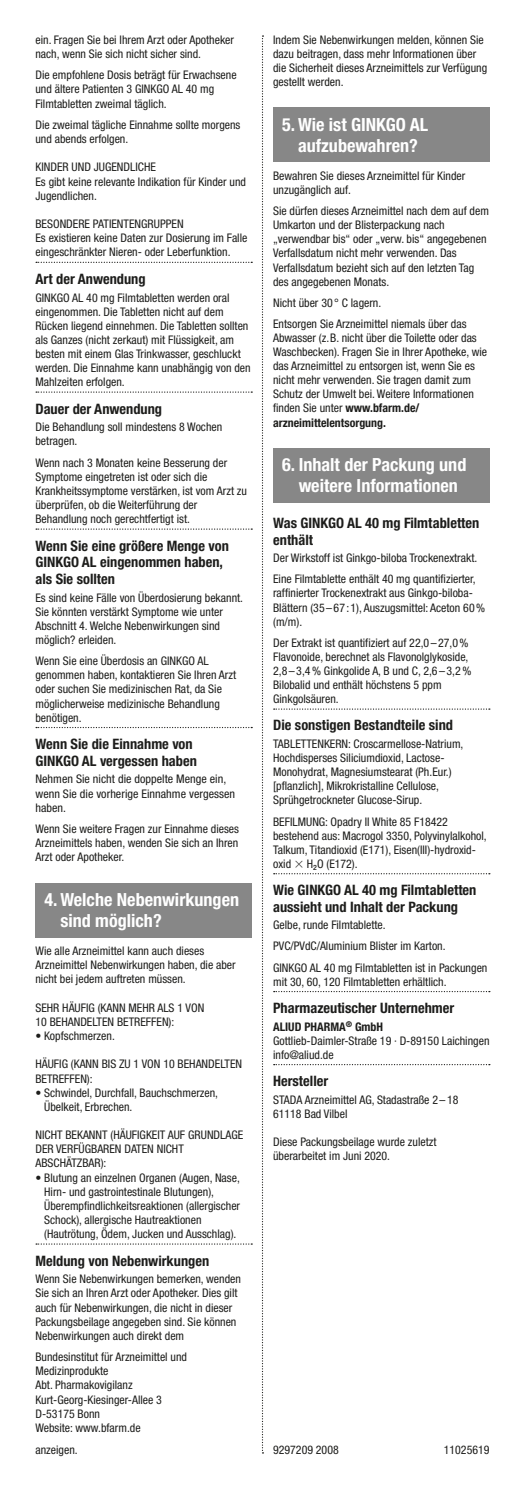
<style>
.page{position:relative;width:525px;height:1489px;background:#fff}
.page>*{position:absolute;margin:0;border:0;box-sizing:border-box;transform-origin:0 0}
.t1{font:700 condensed 18.12px/20.6px "Helvetica Neue LTW1 G";color:#fff;text-align:center}
.t2{font:700 condensed 14.38px/16.6px "Helvetica Neue LTW1 G";color:#1d1d1b}
.t3{font:condensed 11.88px/14.1px "Helvetica Neue LTW1 G";color:#1d1d1b}
.s1{font-weight:700}
</style>
<div class="page">
<svg style="left:36px;top:262px;width:216px;height:1px"></svg>
<svg style="left:36px;top:391px;width:216px;height:2px"></svg>
<svg style="left:36px;top:528px;width:216px;height:1px"></svg>
<svg style="left:36px;top:727px;width:216px;height:1px"></svg>
<svg style="left:36px;top:1243px;width:216px;height:1px"></svg>
<div style="left:35px;top:882px;width:217px;height:55px;background:#878787"></div>
<svg style="left:273px;top:708px;width:216px;height:1px"></svg>
<svg style="left:273px;top:873px;width:216px;height:1px"></svg>
<svg style="left:273px;top:991px;width:216px;height:1px"></svg>
<svg style="left:273px;top:1064px;width:216px;height:1px"></svg>
<div style="left:273px;top:107px;width:216px;height:55px;background:#878787"></div>
<div style="left:273px;top:448px;width:216px;height:54px;background:#878787"></div>
<svg style="left:262px;top:35px;width:1px;height:1418px"></svg>
<p class="t3" style="left:35px;top:33px;width:200px">ein. Fragen Sie bei Ihrem Arzt oder Apotheker nach, wenn Sie sich nicht sicher sind.</p>
<p class="t3" style="left:35px;top:68px;width:202px">Die empfohlene Dosis beträgt für Erwachsene und ältere Patienten 3 GINKGO AL 40 mg<br>Filmtabletten zweimal täglich.</p>
<p class="t3" style="left:35px;top:118px;width:206px">Die zweimal tägliche Einnahme sollte morgens und abends erfolgen.</p>
<p class="t3" style="left:35px;top:160px;width:212px">KINDER UND JUGENDLICHE<br>Es gibt keine relevante Indikation für Kinder und<br>Jugendlichen.</p>
<p class="t3" style="left:35px;top:217px;width:213px">BESONDERE PATIENTENGRUPPEN<br>Es existieren keine Daten zur Dosierung im Falle eingeschränkter Nieren- oder Leberfunktion.</p>
<p class="t2" style="left:35px;top:270px;width:112px">Art der Anwendung</p>
<p class="t3" style="left:35px;top:290px;width:216px">GINKGO AL 40 mg Filmtabletten werden oral eingenommen. Die Tabletten nicht auf dem Rücken liegend einnehmen. Die Tabletten sollten als Ganzes (nicht zerkaut) mit Flüssigkeit, am besten mit einem Glas Trinkwasser, geschluckt werden. Die Einnahme kann unabhängig von den Mahlzeiten erfolgen.</p>
<p class="t2" style="left:35px;top:400px;width:128px">Dauer der Anwendung</p>
<p class="t3" style="left:35px;top:420px;width:188px">Die Behandlung soll mindestens 8 Wochen betragen.</p>
<p class="t3" style="left:35px;top:455px;width:213px">Wenn nach 3 Monaten keine Besserung der Symptome eingetreten ist oder sich die Krankheitssymptome verstärken, ist vom Arzt zu überprüfen, ob die Weiterführung der Behandlung noch gerechtfertigt ist.</p>
<p class="t2" style="left:35px;top:537px;width:195px">Wenn Sie eine größere Menge von<br>GINKGO AL eingenommen haben, als Sie sollten</p>
<p class="t3" style="left:35px;top:590px;width:209px">Es sind keine Fälle von Überdosierung bekannt.<br>Sie könnten verstärkt Symptome wie unter Abschnitt 4. Welche Nebenwirkungen sind möglich? erleiden.</p>
<p class="t3" style="left:35px;top:654px;width:202px">Wenn Sie eine Überdosis an GINKGO AL genommen haben, kontaktieren Sie Ihren Arzt oder suchen Sie medizinischen Rat, da Sie möglicherweise medizinische Behandlung benötigen.</p>
<p class="t2" style="left:35px;top:735px;width:163px">Wenn Sie die Einnahme von<br>GINKGO AL vergessen haben</p>
<p class="t3" style="left:35px;top:772px;width:201px">Nehmen Sie nicht die doppelte Menge ein, wenn Sie die vorherige Einnahme vergessen haben.</p>
<p class="t3" style="left:35px;top:821px;width:205px;text-align:justify">Wenn Sie weitere Fragen zur Einnahme dieses Arzneimittels haben, wenden Sie sich an Ihren Arzt oder Apotheker.</p>
<h1 class="t1" style="left:60px;top:889px;width:180px;text-align:left;text-indent:-16px">4. Welche Nebenwirkungen sind möglich?</h1>
<p class="t3" style="left:35px;top:944px;width:202px">Wie alle Arzneimittel kann auch dieses<br>Arzneimittel Nebenwirkungen haben, die aber nicht bei jedem auftreten müssen.</p>
<p class="t3" style="left:35px;top:1000px;width:170px">SEHR HÄUFIG (KANN MEHR ALS 1 VON<br>10 BEHANDELTEN BETREFFEN):</p>
<p class="t3" style="left:35px;top:1028px;width:81px">• Kopfschmerzen.</p>
<p class="t3" style="left:35px;top:1057px;width:208px">HÄUFIG (KANN BIS ZU 1 VON 10 BEHANDELTEN<br>BETREFFEN):</p>
<p class="t3" style="left:44px;top:1085px;width:175px;text-indent:-9px">• Schwindel, Durchfall, Bauchschmerzen,<br>Übelkeit, Erbrechen.</p>
<p class="t3" style="left:35px;top:1127px;width:209px">NICHT BEKANNT (HÄUFIGKEIT AUF GRUNDLAGE<br>DER VERFÜGBAREN DATEN NICHT<br>ABSCHÄTZBAR):</p>
<p class="t3" style="left:44px;top:1170px;width:197px;text-indent:-9px">• Blutung an einzelnen Organen (Augen, Nase, Hirn- und gastrointestinale Blutungen), Überempfindlichkeitsreaktionen (allergischer Schock), allergische Hautreaktionen (Hautrötung, Ödem, Jucken und Ausschlag).</p>
<p class="t2" style="left:35px;top:1252px;width:175px">Meldung von Nebenwirkungen</p>
<p class="t3" style="left:35px;top:1271px;width:207px">Wenn Sie Nebenwirkungen bemerken, wenden Sie sich an Ihren Arzt oder Apotheker. Dies gilt auch für Nebenwirkungen, die nicht in dieser Packungsbeilage angegeben sind. Sie können Nebenwirkungen auch direkt dem</p>
<p class="t3" style="left:35px;top:1349px;width:153px">Bundesinstitut für Arzneimittel und<br>Medizinprodukte<br>Abt. Pharmakovigilanz<br>Kurt-Georg-Kiesinger-Allee 3<br>D-53175 Bonn<br>Website: www.bfarm.de</p>
<p class="t3" style="left:35px;top:1442px;width:44px">anzeigen.</p>
<p class="t3" style="left:273px;top:33px;width:215px">Indem Sie Nebenwirkungen melden, können Sie dazu beitragen, dass mehr Informationen über die Sicherheit dieses Arzneimittels zur Verfügung gestellt werden.</p>
<h1 class="t1" style="left:282px;top:114px;width:148px">5. Wie ist GINKGO AL aufzubewahren?</h1>
<p class="t3" style="left:273px;top:169px;width:194px">Bewahren Sie dieses Arzneimittel für Kinder unzugänglich auf.</p>
<p class="t3" style="left:273px;top:204px;width:217px">Sie dürfen dieses Arzneimittel nach dem auf dem Umkarton und der Blisterpackung nach „verwendbar bis“ oder „verw. bis“ angegebenen Verfallsdatum nicht mehr verwenden. Das Verfallsdatum bezieht sich auf den letzten Tag des angegebenen Monats.</p>
<p class="t3" style="left:273px;top:292px;width:195px;line-height:21.1px">Nicht über 30 ° C lagern.<br>Entsorgen Sie Arzneimittel niemals über das</p>
<p class="t3" style="left:273px;top:331px;width:215px">Abwasser (z.B. nicht über die Toilette oder das Waschbecken). Fragen Sie in Ihrer Apotheke, wie das Arzneimittel zu entsorgen ist, wenn Sie es nicht mehr verwenden. Sie tragen damit zum Schutz der Umwelt bei. Weitere Informationen finden Sie unter <span class="s1">www.bfarm.de/ arzneimittelentsorgung.</span></p>
<h1 class="t1" style="left:282px;top:454px;width:186px">6. Inhalt der Packung und weitere Informationen</h1>
<p class="t2" style="left:273px;top:514px;width:208px">Was GINKGO AL 40 mg Filmtabletten enthält</p>
<p class="t3" style="left:273px;top:547px;width:205px;line-height:21.1px">Der Wirkstoff ist Ginkgo-biloba Trockenextrakt.<br>Eine Filmtablette enthält 40 mg quantifizierter,</p>
<p class="t3" style="left:273px;top:586px;width:213px">raffinierter Trockenextrakt aus Ginkgo-biloba-<br>Blättern (35– 67 :1), Auszugsmittel: Aceton 60% (m/m).</p>
<p class="t3" style="left:273px;top:635px;width:200px">Der Extrakt ist quantifiziert auf 22,0 – 27,0% Flavonoide, berechnet als Flavonolglykoside, 2,8–3,4% Ginkgolide A, B und C, 2,6–3,2% Bilobalid und enthält höchstens 5 ppm Ginkgolsäuren.</p>
<p class="t2" style="left:273px;top:717px;width:181px">Die sonstigen Bestandteile sind</p>
<p class="t3" style="left:273px;top:736px;width:192px">TABLETTENKERN: Croscarmellose-Natrium, Hochdisperses Siliciumdioxid, Lactose-Monohydrat, Magnesiumstearat (Ph.Eur.) [pflanzlich], Mikrokristalline Cellulose, Sprühgetrockneter Glucose-Sirup.</p>
<p class="t3" style="left:273px;top:814px;width:215px">BEFILMUNG: Opadry II White 85 F18422 bestehend aus: Macrogol 3350, Polyvinylalkohol, Talkum, Titandioxid (E171), Eisen(III)-hydroxid&shy;oxid ✓ H2O (E172).</p>
<p class="t2" style="left:273px;top:881px;width:205px">Wie GINKGO AL 40 mg Filmtabletten aussieht und Inhalt der Packung</p>
<p class="t3" style="left:273px;top:914px;width:216px;line-height:21.1px">Gelbe, runde Filmtablette.<br>PVC/PVdC/Aluminium Blister im Karton.<br>GINKGO AL 40 mg Filmtabletten ist in Packungen</p>
<p class="t3" style="left:273px;top:974px;width:175px">mit 30, 60, 120 Filmtabletten erhältlich.</p>
<p class="t2" style="left:273px;top:999px;width:182px">Pharmazeutischer Unternehmer</p>
<p class="t3" style="left:273px;top:1019px;width:218px"><span class="s1">ALIUD PHARMA</span><sup>®</sup> <span class="s1">GmbH<br></span>Gottlieb-Daimler-Straße 19 · D-89150 Laichingen info@aliud.de</p>
<p class="t2" style="left:273px;top:1072px;width:57px">Hersteller</p>
<p class="t3" style="left:273px;top:1092px;width:187px">STADA Arzneimittel AG, Stadastraße 2 –18<br>61118 Bad Vilbel</p>
<p class="t3" style="left:273px;top:1134px;width:165px">Diese Packungsbeilage wurde zuletzt überarbeitet im Juni 2020.</p>
<p class="t3" style="left:273px;top:1442px;width:67px">9297209 2008</p>
<p class="t3" style="left:443px;top:1442px;width:47px">11025619</p>
</div>
